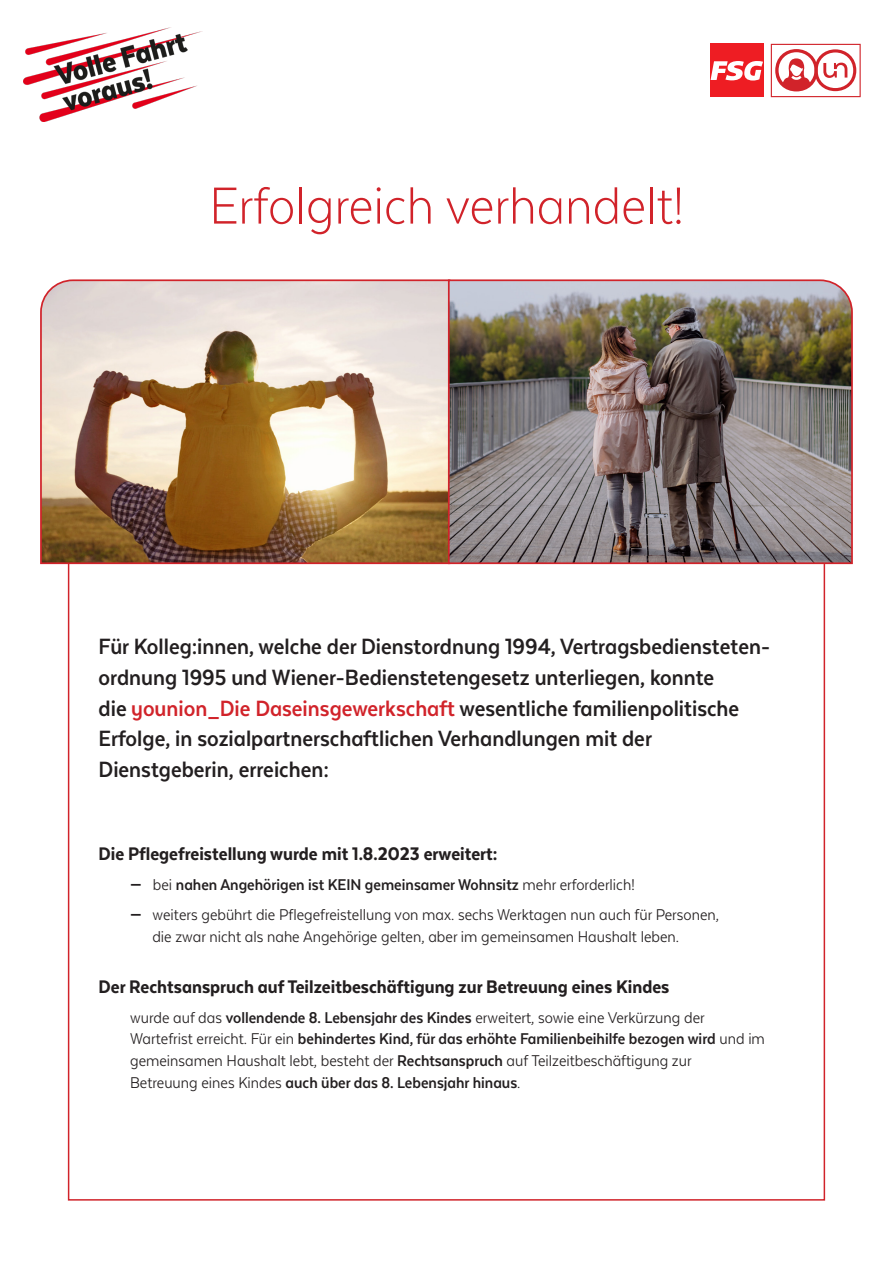
<style>
.page{position:relative;width:893px;height:1263px;background:#fff}
.page>*{position:absolute;margin:0;border:0;box-sizing:border-box;transform-origin:0 0}
.t1{font:300 60px "Texta Narrow Alt";color:#d1232a}
.t2{font:700 25.5px/30.6px "Texta Narrow Alt";color:#231f20}
.t3{font:800 21px "Texta Narrow Alt";color:#231f20}
.t4{font:18px/21.6px "Texta Narrow Alt";color:#231f20}
.t5{font:700 18px "Texta Narrow Alt";color:#231f20}
.s1{color:#d1232a}
.s2{font-weight:800}
.s3{font-weight:400}
.s4{font-weight:700}
</style>
<div class="page">
<svg style="left:67px;top:565px;width:759px;height:636px"></svg>
<svg style="left:771px;top:44px;width:90px;height:53px"></svg>
<div style="left:710px;top:44px;width:53px;height:53px;background:#ee1d23"></div>
<svg style="left:711px;top:61px;width:52px;height:20px"></svg>
<img style="left:23px;top:28px;width:179px;height:93px">
<img style="left:40px;top:279px;width:407px;height:286px">
<img style="left:447px;top:279px;width:406px;height:286px">
<p class="t1" style="left:209px;top:175px;width:476px">Erfolgreich verhandelt!</p>
<p class="t2" style="left:99px;top:631px;width:673px">Für Kolleg:innen, welche der Dienstordnung 1994, Vertragsbediensteten&shy;ordnung 1995 und Wiener-Bedienstetengesetz unterliegen, konnte<br>die <span class="s1">younion_Die Daseinsgewerkschaft</span> wesentliche familienpolitische Erfolge, in sozialpartnerschaftlichen Verhandlungen mit der Dienstgeberin, erreichen:</p>
<p class="t3" style="left:99px;top:843px;width:400px">Die Pflegefreistellung wurde mit 1.8.2023 erweitert:</p>
<p class="t5" style="left:130px;top:875px;width:506px"><span class="s2">—</span> <span class="s3">bei</span> nahen Angehörigen ist KEIN gemeinsamer Wohnsitz <span class="s3">mehr erforderlich!</span></p>
<p class="t4" style="left:130px;top:904px;width:590px"><span class="s2">—</span> weiters gebührt die Pflegefreistellung von max. sechs Werktagen nun auch für Personen,</p>
<p class="t4" style="left:152px;top:925px;width:528px">die zwar nicht als nahe Angehörige gelten, aber im gemeinsamen Haushalt leben.</p>
<p class="t3" style="left:99px;top:975px;width:572px">Der Rechtsanspruch auf Teilzeitbeschäftigung zur Betreuung eines Kindes</p>
<p class="t4" style="left:130px;top:1006px;width:636px">wurde auf das <span class="s4">vollendende 8. Lebensjahr des Kindes</span> erweitert, sowie eine Verkürzung der Wartefrist erreicht. Für ein <span class="s4">behindertes Kind, für das erhöhte Familienbeihilfe bezogen wird</span> und im gemeinsamen Haushalt lebt, besteht der <span class="s4">Rechtsanspruch</span> auf Teilzeitbeschäftigung zur<br>Betreuung eines Kindes <span class="s4">auch über das 8. Lebensjahr hinaus</span>.</p>
</div>
